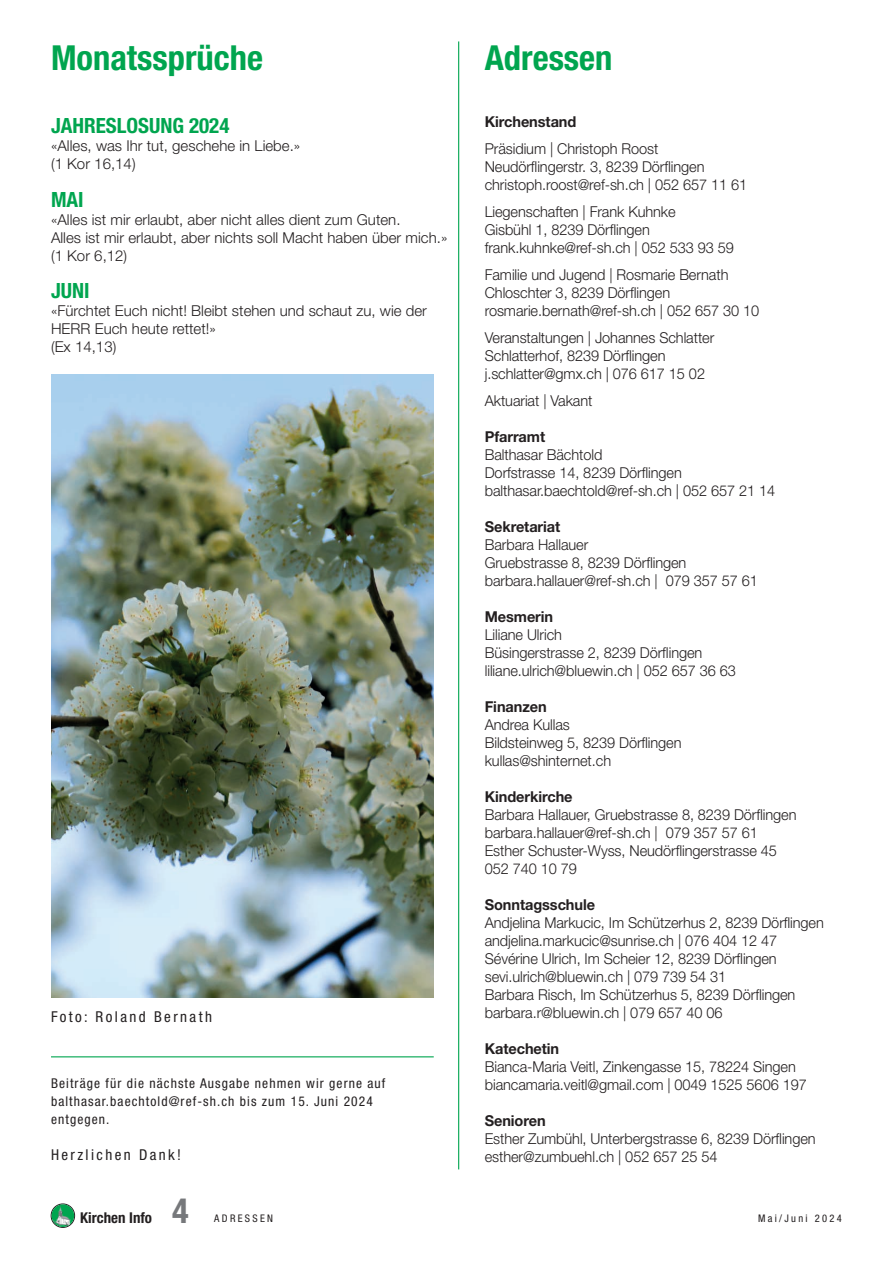
<style>
.page{position:relative;width:893px;height:1263px;background:#fff}
.page>*{position:absolute;margin:0;border:0;box-sizing:border-box;transform-origin:0 0}
.t1{font:700 condensed 34.5px "Helvetica Neue LT Pro";color:#00a54f}
.t2{font:700 condensed 34.5px "Helvetica Neue LT Pro";color:#76787b}
.t3{font:700 condensed 21px "Helvetica Neue LT Pro";color:#00a54f}
.t4{font:300 15px/18px "Helvetica Neue LT Pro";letter-spacing:-.005em;color:#231f20}
.t5{font:700 15px "Helvetica Neue LT Pro";letter-spacing:-.005em;color:#231f20}
.t6{font:condensed 15px "Helvetica Neue LT Pro";letter-spacing:.16em;color:#231f20}
.t7{font:700 condensed 15px "Helvetica Neue LT Pro";color:#231f20}
.t8{font:condensed 13.5px/18px "Helvetica Neue LT Pro";letter-spacing:.08em;color:#231f20}
.t9{font:condensed 10.5px "Helvetica Neue LT Pro";letter-spacing:.22em;color:#231f20}
</style>
<div class="page">
<hr style="left:458px;top:41px;width:1px;height:1128px;background:#00a54f">
<hr style="left:51px;top:1056px;width:383px;height:1px;background:#00a54f">
<img style="left:51px;top:374px;width:383px;height:624px">
<div style="left:51px;top:1204px;width:24px;height:23px;border:1px solid #231f20;border-radius:50%"></div>
<img style="left:52px;top:1204px;width:22px;height:22px">
<h1 class="t1" style="left:51px;top:37px;width:213px">Monatssprüche</h1>
<h2 class="t3" style="left:51px;top:113px;width:180px">JAHRESLOSUNG 2024</h2>
<p class="t4" style="left:51px;top:136px;width:251px">«Alles, was Ihr tut, geschehe in Liebe.» (1 Kor 16,14)</p>
<h2 class="t3" style="left:51px;top:187px;width:34px">MAI</h2>
<p class="t4" style="left:51px;top:210px;width:398px">«Alles ist mir erlaubt, aber nicht alles dient zum Guten.<br>Alles ist mir erlaubt, aber nichts soll Macht haben über mich.» (1 Kor 6,12)</p>
<h2 class="t3" style="left:51px;top:278px;width:40px">JUNI</h2>
<p class="t4" style="left:51px;top:301px;width:377px">«Fürchtet Euch nicht! Bleibt stehen und schaut zu, wie der<br>HERR Euch heute rettet!»<br>(Ex 14,13)</p>
<p class="t6" style="left:51px;top:1007px;width:162px">Foto: Roland Bernath</p>
<p class="t8" style="left:51px;top:1074px;width:336px">Beiträge für die nächste Ausgabe nehmen wir gerne auf balthasar.baechtold@ref-sh.ch bis zum 15. Juni 2024 entgegen.</p>
<p class="t6" style="left:51px;top:1146px;width:132px">Herzlichen Dank!</p>
<h1 class="t1" style="left:485px;top:37px;width:129px">Adressen</h1>
<p class="t5" style="left:485px;top:112px;width:93px">Kirchenstand</p>
<p class="t4" style="left:485px;top:139px;width:264px">Präsidium | Christoph Roost<br>Neudörflingerstr. 3, 8239 Dörflingen christoph.roost@ref-sh.ch | 052 657 11 61</p>
<p class="t4" style="left:485px;top:202px;width:251px">Liegenschaften | Frank Kuhnke<br>Gisbühl 1, 8239 Dörflingen frank.kuhnke@ref-sh.ch | 052 533 93 59</p>
<p class="t4" style="left:485px;top:265px;width:276px">Familie und Jugend | Rosmarie Bernath<br>Chloschter 3, 8239 Dörflingen rosmarie.bernath@ref-sh.ch | 052 657 30 10</p>
<p class="t4" style="left:485px;top:328px;width:231px">Veranstaltungen | Johannes Schlatter<br>Schlatterhof, 8239 Dörflingen j.schlatter@gmx.ch | 076 617 15 02</p>
<p class="t4" style="left:485px;top:391px;width:109px">Aktuariat | Vakant</p>
<p class="t5" style="left:485px;top:427px;width:62px">Pfarramt</p>
<p class="t4" style="left:485px;top:445px;width:292px">Balthasar Bächtold<br>Dorfstrasse 14, 8239 Dörflingen balthasar.baechtold@ref-sh.ch | 052 657 21 14</p>
<p class="t5" style="left:485px;top:517px;width:77px">Sekretariat</p>
<p class="t4" style="left:485px;top:535px;width:275px">Barbara Hallauer<br>Gruebstrasse 8, 8239 Dörflingen barbara.hallauer@ref-sh.ch | 079 357 57 61</p>
<p class="t5" style="left:485px;top:607px;width:70px">Mesmerin</p>
<p class="t4" style="left:485px;top:625px;width:253px">Liliane Ulrich<br>Büsingerstrasse 2, 8239 Dörflingen liliane.ulrich@bluewin.ch | 052 657 36 63</p>
<p class="t5" style="left:485px;top:697px;width:64px">Finanzen</p>
<p class="t4" style="left:485px;top:715px;width:198px">Andrea Kullas<br>Bildsteinweg 5, 8239 Dörflingen kullas@shinternet.ch</p>
<p class="t5" style="left:485px;top:787px;width:89px">Kinderkirche</p>
<p class="t4" style="left:485px;top:805px;width:313px">Barbara Hallauer, Gruebstrasse 8, 8239 Dörflingen barbara.hallauer@ref-sh.ch | 079 357 57 61<br>Esther Schuster-Wyss, Neudörflingerstrasse 45<br>052 740 10 79</p>
<p class="t5" style="left:485px;top:895px;width:112px">Sonntagsschule</p>
<p class="t4" style="left:485px;top:913px;width:341px">Andjelina Markucic, Im Schützerhus 2, 8239 Dörflingen andjelina.markucic@sunrise.ch | 076 404 12 47<br>Sévérine Ulrich, Im Scheier 12, 8239 Dörflingen sevi.ulrich@bluewin.ch | 079 739 54 31<br>Barbara Risch, Im Schützerhus 5, 8239 Dörflingen barbara.r@bluewin.ch | 079 657 40 06</p>
<p class="t5" style="left:485px;top:1039px;width:76px">Katechetin</p>
<p class="t4" style="left:485px;top:1057px;width:324px">Bianca-Maria Veitl, Zinkengasse 15, 78224 Singen biancamaria.veitl@gmail.com | 0049 1525 5606 197</p>
<p class="t5" style="left:485px;top:1111px;width:62px">Senioren</p>
<p class="t4" style="left:485px;top:1129px;width:332px">Esther Zumbühl, Unterbergstrasse 6, 8239 Dörflingen esther@zumbuehl.ch | 052 657 25 54</p>
<p class="t7" style="left:80px;top:1209px;width:73px">Kirchen Info</p>
<h1 class="t2" style="left:172px;top:1190px;width:18px">4</h1>
<p class="t9" style="left:214px;top:1212px;width:60px">ADRESSEN</p>
<p class="t9" style="left:758px;top:1212px;width:85px">Mai/Juni 2024</p>
</div>
